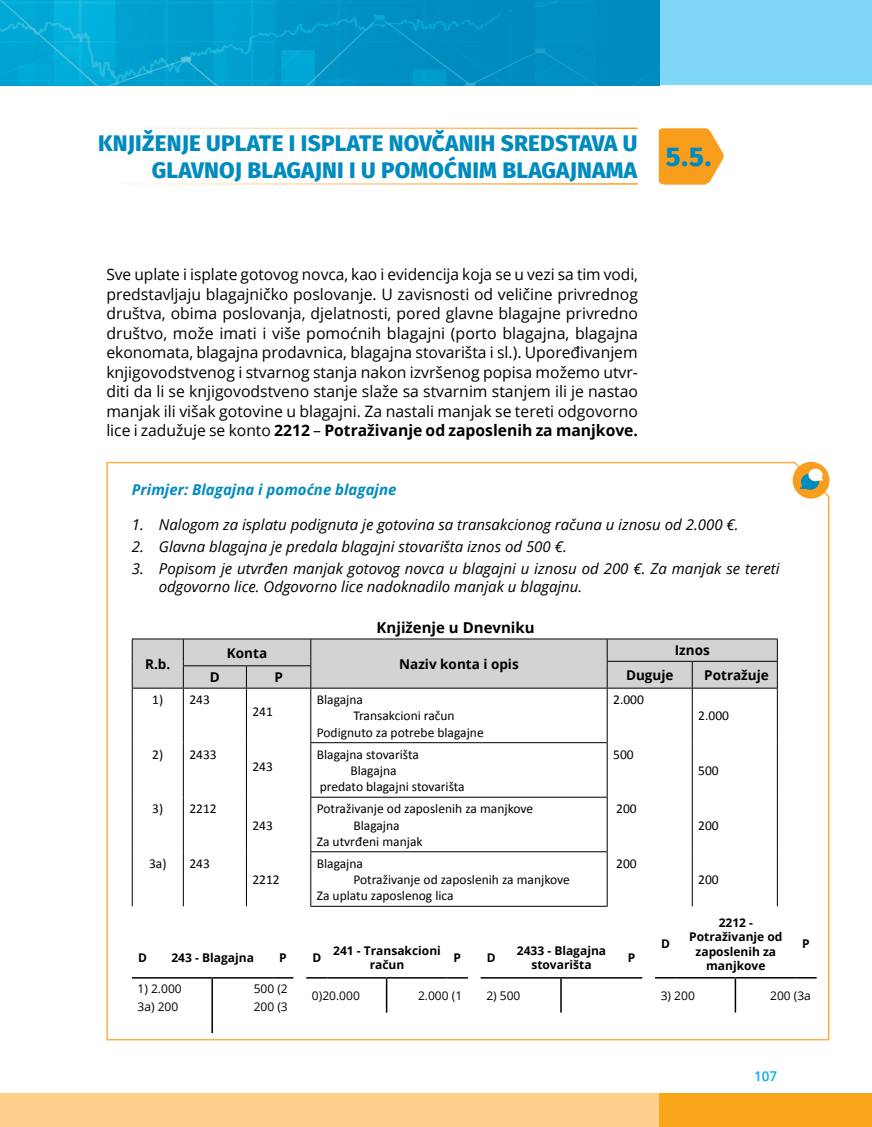
<style>
.page{position:relative;width:872px;height:1127px;background:#fff}
.page>*{position:absolute;margin:0;border:0;box-sizing:border-box;transform-origin:0 0}
.t1{font:800 27px "Fira Sans";color:#008bbf}
.t2{font:800 22.5px/27px "Fira Sans";letter-spacing:.01em;color:#008bbf;text-align:right}
.t3{font:15.75px/19.5px "Open Sans";color:#000;text-align:justify}
.t4{font:italic 15px/18px "Open Sans";color:#000}
.t5{font:italic 700 15px "Open Sans";color:#008bbf}
.t6{font:700 15px "Open Sans";color:#000}
.t7{font:13.5px "Calibri";color:#000}
.t8{font:700 13.5px "Open Sans";color:#000}
.t9{font:600 13.5px "Open Sans";color:#00aeef}
.t10{font:700 12px/14.4px "Open Sans";color:#000;text-align:center}
.t11{font:12px/18.6px "Open Sans";color:#000}
.s1{font-weight:700}
</style>
<div class="page">
<div style="left:0;top:1093px;width:659px;height:34px;background:#fecf8d"></div>
<div style="left:659px;top:1093px;width:213px;height:34px;background:#faa61a"></div>
<div style="left:659px;top:0;width:213px;height:85px;background:#80d6f7"></div>
<img style="left:0;top:0;width:659px;height:85px">
<hr style="left:106px;top:183px;width:531px;height:2px;background:#f99d1c">
<hr style="left:106px;top:128px;width:531px;height:1px;background:#f99d1c">
<svg style="left:659px;top:128px;width:65px;height:57px;background:#f9a939"></svg>
<svg style="left:106px;top:461px;width:724px;height:580px"></svg>
<div style="left:792px;top:462px;width:37px;height:37px;background:#f99d1c;border-radius:50%"></div>
<svg style="left:799px;top:469px;width:25px;height:21px"></svg>
<hr style="left:132px;top:688px;width:51px;height:1px;background:#000">
<hr style="left:311px;top:688px;width:296px;height:1px;background:#000">
<hr style="left:607px;top:688px;width:85px;height:1px;background:#000">
<hr style="left:692px;top:688px;width:85px;height:1px;background:#000">
<hr style="left:132px;top:688px;width:1px;height:55px;background:#000">
<hr style="left:183px;top:688px;width:1px;height:55px;background:#000">
<hr style="left:246px;top:688px;width:1px;height:55px;background:#000">
<hr style="left:310px;top:688px;width:1px;height:54px;background:#000">
<hr style="left:607px;top:688px;width:1px;height:54px;background:#000">
<hr style="left:692px;top:688px;width:1px;height:55px;background:#000">
<hr style="left:777px;top:688px;width:1px;height:55px;background:#000">
<hr style="left:132px;top:743px;width:1px;height:54px;background:#000">
<hr style="left:183px;top:743px;width:1px;height:54px;background:#000">
<hr style="left:246px;top:743px;width:1px;height:54px;background:#000">
<hr style="left:310px;top:742px;width:297px;height:1px;background:#000">
<hr style="left:310px;top:743px;width:1px;height:54px;background:#000">
<hr style="left:607px;top:743px;width:1px;height:54px;background:#000">
<hr style="left:692px;top:743px;width:1px;height:54px;background:#000">
<hr style="left:777px;top:743px;width:1px;height:54px;background:#000">
<hr style="left:132px;top:797px;width:1px;height:55px;background:#000">
<hr style="left:183px;top:797px;width:1px;height:55px;background:#000">
<hr style="left:246px;top:797px;width:1px;height:55px;background:#000">
<hr style="left:310px;top:797px;width:297px;height:1px;background:#000">
<hr style="left:310px;top:797px;width:1px;height:54px;background:#000">
<hr style="left:607px;top:797px;width:1px;height:54px;background:#000">
<hr style="left:692px;top:797px;width:1px;height:55px;background:#000">
<hr style="left:777px;top:797px;width:1px;height:55px;background:#000">
<hr style="left:132px;top:852px;width:1px;height:54px;background:#000">
<hr style="left:183px;top:852px;width:1px;height:54px;background:#000">
<hr style="left:246px;top:852px;width:1px;height:54px;background:#000">
<hr style="left:310px;top:851px;width:297px;height:1px;background:#000">
<hr style="left:310px;top:852px;width:1px;height:54px;background:#000">
<hr style="left:607px;top:852px;width:1px;height:54px;background:#000">
<hr style="left:692px;top:852px;width:1px;height:54px;background:#000">
<hr style="left:777px;top:852px;width:1px;height:54px;background:#000">
<hr style="left:310px;top:906px;width:297px;height:1px;background:#000">
<hr style="left:132px;top:638px;width:51px;height:1px;background:#000">
<hr style="left:183px;top:638px;width:63px;height:1px;background:#000">
<hr style="left:246px;top:638px;width:65px;height:1px;background:#000">
<hr style="left:311px;top:638px;width:296px;height:1px;background:#000">
<hr style="left:607px;top:638px;width:85px;height:1px;background:#000">
<hr style="left:692px;top:638px;width:85px;height:1px;background:#000">
<svg style="left:132px;top:639px;width:646px;height:49px;background:#c9cbcc"></svg>
<hr style="left:183px;top:688px;width:63px;height:1px;background:#000">
<hr style="left:246px;top:688px;width:65px;height:1px;background:#000">
<svg style="left:132px;top:977px;width:21px;height:1px"></svg>
<hr style="left:153px;top:977px;width:59px;height:1px;background:#000">
<hr style="left:212px;top:977px;width:60px;height:1px;background:#000">
<hr style="left:211px;top:978px;width:2px;height:55px;background:#000">
<svg style="left:272px;top:977px;width:21px;height:1px"></svg>
<svg style="left:655px;top:977px;width:21px;height:1px"></svg>
<hr style="left:676px;top:977px;width:59px;height:1px;background:#000">
<hr style="left:735px;top:977px;width:60px;height:1px;background:#000">
<hr style="left:734px;top:978px;width:2px;height:34px;background:#000">
<svg style="left:795px;top:977px;width:21px;height:1px"></svg>
<svg style="left:480px;top:977px;width:22px;height:1px"></svg>
<hr style="left:502px;top:977px;width:59px;height:1px;background:#000">
<hr style="left:561px;top:977px;width:60px;height:1px;background:#000">
<hr style="left:560px;top:978px;width:2px;height:34px;background:#000">
<svg style="left:621px;top:977px;width:21px;height:1px"></svg>
<svg style="left:306px;top:977px;width:21px;height:1px"></svg>
<hr style="left:327px;top:977px;width:59px;height:1px;background:#000">
<hr style="left:386px;top:977px;width:60px;height:1px;background:#000">
<hr style="left:386px;top:978px;width:1px;height:34px;background:#000">
<svg style="left:446px;top:977px;width:22px;height:1px"></svg>
<h2 class="t2" style="left:98px;top:131px;width:541px">KNJIŽENJE UPLATE I ISPLATE NOVČANIH SREDSTAVA U<br>GLAVNOJ BLAGAJNI I U POMOĆNIM BLAGAJNAMA</h2>
<h1 class="t1" style="left:665px;top:138px;width:47px">5.5.</h1>
<p class="t3" style="left:106px;top:264px;width:533px">Sve uplate i isplate gotovog novca, kao i evidencija koja se u vezi sa tim vodi, predstavljaju blagajničko poslovanje. U zavisnosti od veličine privrednog društva, obima poslovanja, djelatnosti, pored glavne blagajne privredno društvo, može imati i više pomoćnih blagajni (porto blagajna, blagajna ekonomata, blagajna prodavnica, blagajna stovarišta i sl.). Upoređivanjem knjigovodstvenog i stvarnog stanja nakon izvršenog popisa možemo utvr&shy;diti da li se knjigovodstveno stanje slaže sa stvarnim stanjem ili je nastao manjak ili višak gotovine u blagajni. Za nastali manjak se tereti odgovorno lice i zadužuje se konto <span class="s1">2212</span> – <span class="s1">Potraživanje od zaposlenih za manjkove.</span></p>
<p class="t5" style="left:132px;top:479px;width:266px">Primjer: Blagajna i pomoćne blagajne</p>
<p class="t4" style="left:132px;top:515px;width:608px">1. Nalogom za isplatu podignuta je gotovina sa transakcionog računa u iznosu od 2.000 €.</p>
<p class="t4" style="left:132px;top:537px;width:436px">2. Glavna blagajna je predala blagajni stovarišta iznos od 500 €.</p>
<p class="t4" style="left:159px;top:559px;width:622px;text-indent:-27px">3. Popisom je utvrđen manjak gotovog novca u blagajni u iznosu od 200 €. Za manjak se tereti odgovorno lice. Odgovorno lice nadoknadilo manjak u blagajnu.</p>
<p class="t6" style="left:376px;top:616px;width:160px">Knjiženje u Dnevniku</p>
<p class="t8" style="left:145px;top:654px;width:27px">R.b.</p>
<p class="t8" style="left:675px;top:641px;width:36px">Iznos</p>
<p class="t8" style="left:227px;top:643px;width:42px">Konta</p>
<p class="t8" style="left:399px;top:654px;width:121px">Naziv konta i opis</p>
<p class="t8" style="left:210px;top:668px;width:11px">D</p>
<p class="t8" style="left:274px;top:668px;width:10px">P</p>
<p class="t8" style="left:626px;top:665px;width:49px">Duguje</p>
<p class="t8" style="left:704px;top:665px;width:66px">Potražuje</p>
<p class="t7" style="left:152px;top:691px;width:59px">1) 243</p>
<p class="t7" style="left:252px;top:703px;width:22px">241</p>
<p class="t7" style="left:317px;top:691px;width:48px">Blagajna</p>
<p class="t7" style="left:353px;top:707px;width:103px">Transakcioni račun</p>
<p class="t7" style="left:317px;top:724px;width:168px">Podignuto za potrebe blagajne</p>
<p class="t7" style="left:613px;top:691px;width:32px">2.000</p>
<p class="t7" style="left:698px;top:707px;width:32px">2.000</p>
<p class="t7" style="left:152px;top:746px;width:66px">2) 2433</p>
<p class="t7" style="left:252px;top:758px;width:22px">243</p>
<p class="t7" style="left:317px;top:746px;width:104px">Blagajna stovarišta</p>
<p class="t7" style="left:350px;top:762px;width:48px">Blagajna</p>
<p class="t7" style="left:320px;top:778px;width:146px">predato blagajni stovarišta</p>
<p class="t7" style="left:613px;top:746px;width:22px">500</p>
<p class="t7" style="left:698px;top:762px;width:22px">500</p>
<p class="t7" style="left:152px;top:800px;width:66px">3) 2212</p>
<p class="t7" style="left:252px;top:816px;width:22px">243</p>
<p class="t7" style="left:317px;top:800px;width:218px">Potraživanje od zaposlenih za manjkove</p>
<p class="t7" style="left:353px;top:816px;width:48px">Blagajna</p>
<p class="t7" style="left:317px;top:833px;width:107px">Za utvrđeni manjak</p>
<p class="t7" style="left:616px;top:800px;width:22px">200</p>
<p class="t7" style="left:698px;top:816px;width:22px">200</p>
<p class="t7" style="left:149px;top:855px;width:62px">3a) 243</p>
<p class="t7" style="left:252px;top:871px;width:29px">2212</p>
<p class="t7" style="left:317px;top:855px;width:48px">Blagajna</p>
<p class="t7" style="left:353px;top:871px;width:218px">Potraživanje od zaposlenih za manjkove</p>
<p class="t7" style="left:317px;top:887px;width:138px">Za uplatu zaposlenog lica</p>
<p class="t7" style="left:616px;top:855px;width:22px">200</p>
<p class="t7" style="left:698px;top:871px;width:22px">200</p>
<p class="t10" style="left:138px;top:950px;width:10px">D</p>
<p class="t10" style="left:171px;top:950px;width:84px">243 - Blagajna</p>
<p class="t10" style="left:279px;top:950px;width:9px">P</p>
<p class="t11" style="left:138px;top:979px;width:46px">1) 2.000<br>3a) 200</p>
<p class="t11" style="left:254px;top:979px;width:36px">500 (2<br>200 (3</p>
<p class="t10" style="left:312px;top:950px;width:10px">D</p>
<p class="t10" style="left:333px;top:943px;width:109px">241 - Transakcioni račun</p>
<p class="t10" style="left:453px;top:950px;width:9px">P</p>
<p class="t11" style="left:312px;top:986px;width:49px">0)20.000</p>
<p class="t11" style="left:418px;top:986px;width:46px">2.000 (1</p>
<p class="t10" style="left:487px;top:950px;width:10px">D</p>
<p class="t10" style="left:517px;top:943px;width:91px">2433 - Blagajna stovarišta</p>
<p class="t10" style="left:628px;top:950px;width:9px">P</p>
<p class="t11" style="left:486px;top:986px;width:36px">2) 500</p>
<p class="t10" style="left:661px;top:936px;width:10px">D</p>
<p class="t10" style="left:689px;top:915px;width:95px">2212 -<br>Potraživanje od zaposlenih za manjkove</p>
<p class="t10" style="left:802px;top:936px;width:9px">P</p>
<p class="t11" style="left:660px;top:986px;width:36px">3) 200</p>
<p class="t11" style="left:770px;top:986px;width:42px">200 (3a</p>
<p class="t9" style="left:754px;top:1067px;width:25px">107</p>
</div>
